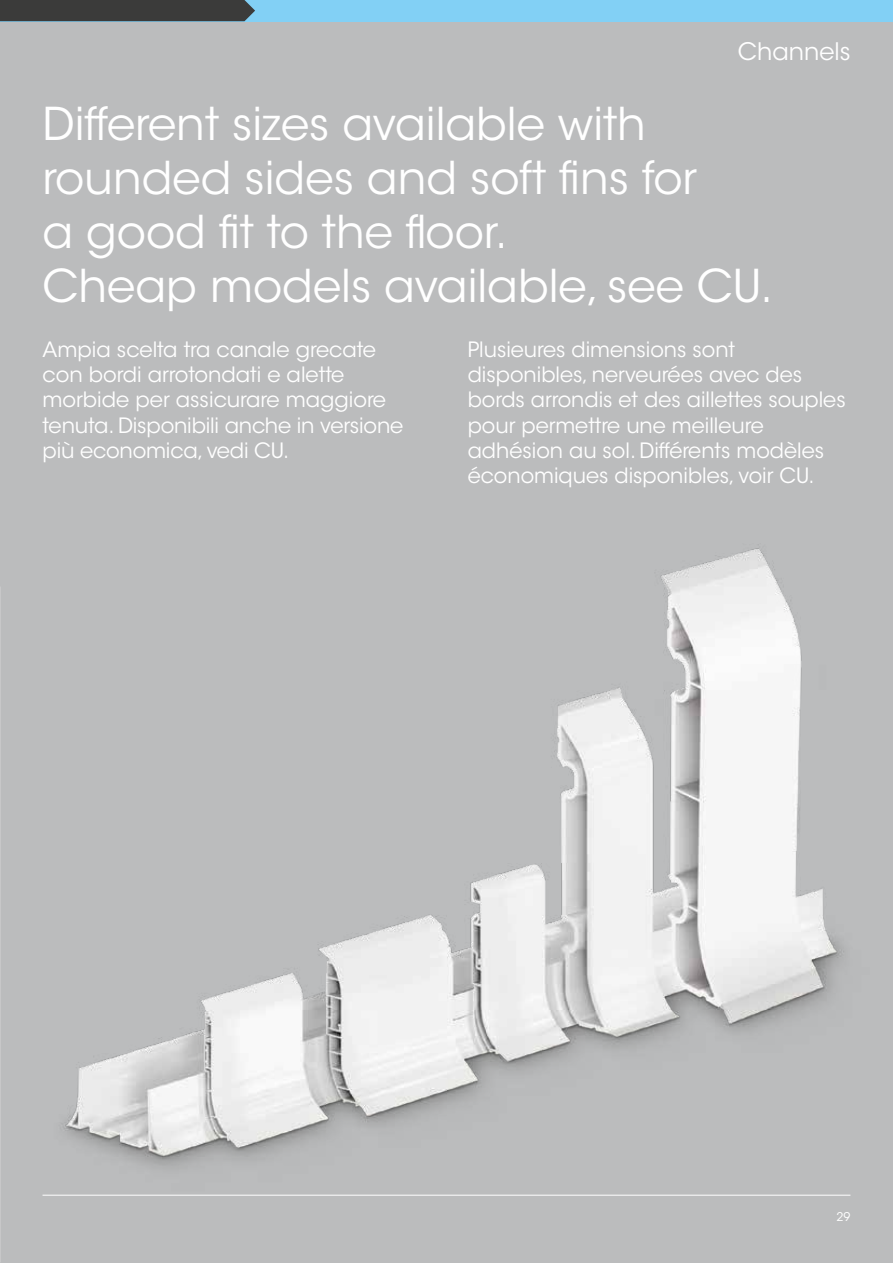
<style>
.page{position:relative;width:893px;height:1263px;background:#bbbcbd}
.page>*{position:absolute;margin:0;border:0;box-sizing:border-box;transform-origin:0 0}
.t1{font:45px/54px "ITC Avant Garde Std";color:#fff}
.t2{font:24px "ITC Avant Garde Std";color:#fff}
.t3{font:21px/25.2px "ITC Avant Garde Std";color:#fff}
.t4{font:12px "ITC Avant Garde Std";color:#fff}
</style>
<div class="page">
<div style="left:0;top:0;width:893px;height:21px;background:#82d0f5"></div>
<div style="left:0;top:0;width:255px;height:21px;background:#3b3b3a"></div>
<img style="left:0;top:548px;width:851px;height:714px">
<p class="t2" style="left:738px;top:37px;width:114px">Channels</p>
<h1 class="t1" style="left:43px;top:97px;width:732px">Different sizes available with rounded sides and soft fins for<br>a good fit to the floor.<br>Cheap models available, see CU.</h1>
<p class="t3" style="left:43px;top:337px;width:362px">Ampia scelta tra canale grecate con bordi arrotondati e alette morbide per assicurare maggiore tenuta. Disponibili anche in versione più economica, vedi CU.</p>
<p class="t3" style="left:468px;top:337px;width:379px">Plusieures dimensions sont disponibles, nerveurées avec des bords arrondis et des aillettes souples pour permettre une meilleure adhésion au sol. Différents modèles économiques disponibles, voir CU.</p>
<p class="t4" style="left:837px;top:1209px;width:12px">29</p>
</div>
